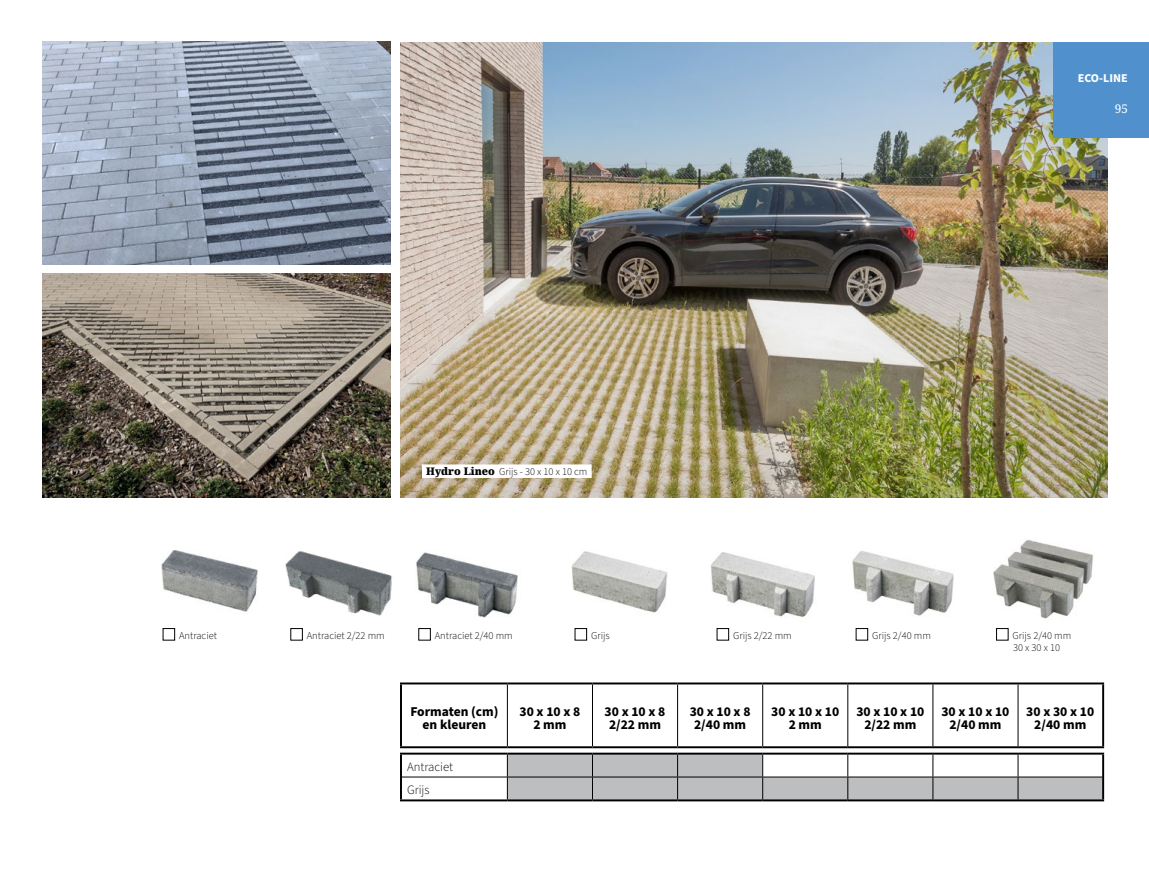
<style>
.page{position:relative;width:1149px;height:893px;background:#fff}
.page>*{position:absolute;margin:0;border:0;box-sizing:border-box;transform-origin:0 0}
.t1{font:700 13.5px/13.4px "Source Sans Pro";color:#000;text-align:center}
.t2{font:300 12.75px/23.4px "Source Sans Pro";color:#000}
.t3{font:700 12px "Source Sans Pro";color:#fff}
.t4{font:12px "Noto Serif";color:#fff}
.t5{font:300 10.5px/12.6px "Source Sans Pro";color:#000}
.s1{font-family:"Noto Serif";font-weight:900}
</style>
<div class="page">
<img style="left:400px;top:43px;width:706px;height:454px">
<div style="left:1052px;top:43px;width:96px;height:95px;background:#5091cd"></div>
<img style="left:42px;top:274px;width:348px;height:223px">
<img style="left:42px;top:41px;width:348px;height:224px">
<div style="left:422px;top:464px;width:169px;height:14px;background:#fff"></div>
<svg style="left:401px;top:684px;width:701px;height:69px"></svg>
<hr style="left:507px;top:684px;width:1px;height:62px;background:#000">
<hr style="left:592px;top:684px;width:1px;height:62px;background:#000">
<hr style="left:677px;top:684px;width:1px;height:62px;background:#000">
<hr style="left:762px;top:684px;width:1px;height:62px;background:#000">
<hr style="left:847px;top:684px;width:1px;height:62px;background:#000">
<hr style="left:932px;top:684px;width:1px;height:62px;background:#000">
<hr style="left:1017px;top:684px;width:1px;height:62px;background:#000">
<hr style="left:400px;top:682px;width:107px;height:2px;background:#000">
<hr style="left:400px;top:684px;width:2px;height:62px;background:#000">
<hr style="left:507px;top:682px;width:85px;height:2px;background:#000">
<hr style="left:592px;top:682px;width:85px;height:2px;background:#000">
<hr style="left:677px;top:682px;width:85px;height:2px;background:#000">
<hr style="left:762px;top:682px;width:85px;height:2px;background:#000">
<hr style="left:847px;top:682px;width:85px;height:2px;background:#000">
<hr style="left:932px;top:682px;width:85px;height:2px;background:#000">
<hr style="left:1017px;top:682px;width:86px;height:2px;background:#000">
<hr style="left:400px;top:746px;width:107px;height:2px;background:#000">
<hr style="left:507px;top:746px;width:85px;height:2px;background:#000">
<hr style="left:592px;top:746px;width:85px;height:2px;background:#000">
<hr style="left:677px;top:746px;width:85px;height:2px;background:#000">
<hr style="left:762px;top:746px;width:85px;height:2px;background:#000">
<hr style="left:847px;top:746px;width:85px;height:2px;background:#000">
<hr style="left:932px;top:746px;width:85px;height:2px;background:#000">
<hr style="left:1017px;top:746px;width:86px;height:2px;background:#000">
<hr style="left:400px;top:753px;width:107px;height:2px;background:#000">
<hr style="left:400px;top:755px;width:2px;height:22px;background:#000">
<hr style="left:507px;top:753px;width:85px;height:2px;background:#000">
<hr style="left:592px;top:753px;width:85px;height:2px;background:#000">
<hr style="left:677px;top:753px;width:85px;height:2px;background:#000">
<hr style="left:762px;top:753px;width:85px;height:2px;background:#000">
<hr style="left:847px;top:753px;width:85px;height:2px;background:#000">
<hr style="left:932px;top:753px;width:85px;height:2px;background:#000">
<hr style="left:1017px;top:753px;width:86px;height:2px;background:#000">
<hr style="left:1101px;top:755px;width:2px;height:22px;background:#000">
<hr style="left:400px;top:777px;width:2px;height:22px;background:#000">
<hr style="left:1101px;top:777px;width:2px;height:22px;background:#000">
<svg style="left:507px;top:754px;width:595px;height:45px"></svg>
<hr style="left:1101px;top:684px;width:2px;height:62px;background:#000">
<hr style="left:400px;top:799px;width:107px;height:2px;background:#000">
<hr style="left:507px;top:799px;width:85px;height:2px;background:#000">
<hr style="left:592px;top:799px;width:85px;height:2px;background:#000">
<hr style="left:677px;top:799px;width:85px;height:2px;background:#000">
<hr style="left:762px;top:799px;width:85px;height:2px;background:#000">
<hr style="left:847px;top:799px;width:85px;height:2px;background:#000">
<hr style="left:932px;top:799px;width:85px;height:2px;background:#000">
<hr style="left:1017px;top:799px;width:86px;height:2px;background:#000">
<hr style="left:402px;top:777px;width:105px;height:1px;background:#000">
<hr style="left:507px;top:777px;width:85px;height:1px;background:#000">
<hr style="left:592px;top:777px;width:85px;height:1px;background:#000">
<hr style="left:677px;top:777px;width:85px;height:1px;background:#000">
<hr style="left:762px;top:777px;width:85px;height:1px;background:#000">
<hr style="left:847px;top:777px;width:85px;height:1px;background:#000">
<hr style="left:932px;top:777px;width:85px;height:1px;background:#000">
<hr style="left:1017px;top:777px;width:84px;height:1px;background:#000">
<img style="left:571px;top:551px;width:96px;height:62px">
<img style="left:711px;top:552px;width:104px;height:66px">
<div style="left:995px;top:628px;width:13px;height:12px;border:1px solid #000"></div>
<img style="left:993px;top:539px;width:101px;height:80px">
<div style="left:163px;top:628px;width:12px;height:12px;border:1px solid #000"></div>
<img style="left:161px;top:550px;width:97px;height:62px">
<img style="left:416px;top:552px;width:102px;height:66px">
<img style="left:285px;top:551px;width:107px;height:65px">
<img style="left:852px;top:551px;width:102px;height:65px">
<p class="t3" style="left:1077px;top:70px;width:51px">ECO-LINE</p>
<p class="t4" style="left:1114px;top:101px;width:14px">95</p>
<p class="t5" style="left:426px;top:465px;width:163px"><span class="s1">Hydro Lineo</span> Grijs - 30 x 10 x 10 cm</p>
<p class="t5" style="left:179px;top:629px;width:39px">Antraciet</p>
<p class="t5" style="left:307px;top:629px;width:79px">Antraciet 2/22 mm</p>
<p class="t5" style="left:434px;top:629px;width:79px">Antraciet 2/40 mm</p>
<p class="t5" style="left:871px;top:629px;width:60px">Grijs 2/40 mm</p>
<p class="t5" style="left:591px;top:629px;width:20px">Grijs</p>
<p class="t5" style="left:732px;top:629px;width:60px">Grijs 2/22 mm</p>
<p class="t5" style="left:1012px;top:629px;width:60px">Grijs 2/40 mm<br>30 x 30 x 10</p>
<p class="t1" style="left:410px;top:705px;width:90px">Formaten (cm) en kleuren</p>
<p class="t1" style="left:519px;top:705px;width:62px">30 x 10 x 8<br>2 mm</p>
<p class="t1" style="left:604px;top:705px;width:62px">30 x 10 x 8<br>2/22 mm</p>
<p class="t1" style="left:689px;top:705px;width:62px">30 x 10 x 8<br>2/40 mm</p>
<p class="t1" style="left:771px;top:705px;width:69px">30 x 10 x 10<br>2 mm</p>
<p class="t1" style="left:856px;top:705px;width:69px">30 x 10 x 10<br>2/22 mm</p>
<p class="t1" style="left:941px;top:705px;width:69px">30 x 10 x 10<br>2/40 mm</p>
<p class="t1" style="left:1025px;top:705px;width:69px">30 x 30 x 10<br>2/40 mm</p>
<p class="t2" style="left:407px;top:755px;width:47px">Antraciet<br>Grijs</p>
</div>
